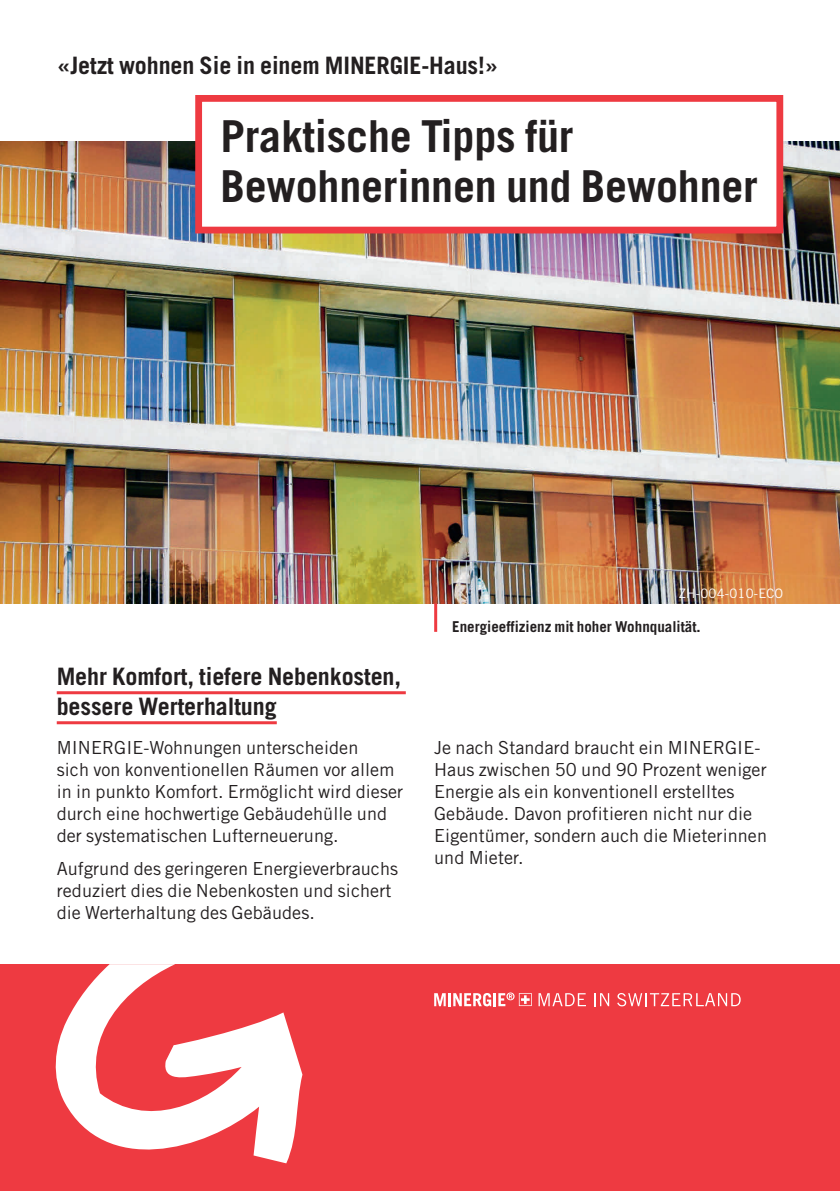
<style>
.page{position:relative;width:840px;height:1191px;background:#fff}
.page>*{position:absolute;margin:0;border:0;box-sizing:border-box;transform-origin:0 0}
.t1{font:700 44px/50px "Trade Gothic LT Std";letter-spacing:-.005em;color:#231f20}
.t2{font:700 24px/30px "Trade Gothic LT Std";letter-spacing:-.005em;color:#231f20}
.t3{font:18px/22px "Trade Gothic LT Std";letter-spacing:.005em;color:#231f20}
.t4{font:700 15px "Trade Gothic LT Std";color:#231f20}
.t5{font:13px "Trade Gothic LT Std";letter-spacing:.015em;color:#fff}
</style>
<div class="page">
<div style="left:0;top:964px;width:839px;height:227px;background:#ee3a41"></div>
<img style="left:0;top:142px;width:839px;height:461px">
<svg style="left:55px;top:964px;width:247px;height:200px"></svg>
<svg style="left:434px;top:992px;width:97px;height:14px"></svg>
<svg style="left:538px;top:993px;width:47px;height:13px"></svg>
<svg style="left:594px;top:993px;width:15px;height:13px"></svg>
<svg style="left:617px;top:993px;width:123px;height:13px"></svg>
<hr style="left:57px;top:691px;width:348px;height:3px;background:#ee3a41">
<hr style="left:57px;top:721px;width:219px;height:3px;background:#ee3a41">
<hr style="left:434px;top:603px;width:3px;height:29px;background:#ee3a41">
<div style="left:198px;top:98px;width:581px;height:132px;background:#fff"></div>
<div style="left:195px;top:95px;width:587px;height:138px;border:7px solid #ee3a41"></div>
<h2 class="t2" style="left:57px;top:50px;width:442px">«Jetzt wohnen Sie in einem MINERGIE-Haus!»</h2>
<h1 class="t1" style="left:220px;top:111px;width:538px">Praktische Tipps für<br>Bewohnerinnen und Bewohner</h1>
<p class="t5" style="left:678px;top:585px;width:106px">ZH-004-010-ECO</p>
<h2 class="t2" style="left:57px;top:661px;width:346px">Mehr Komfort, tiefere Nebenkosten, bessere Werterhaltung</h2>
<p class="t3" style="left:57px;top:736px;width:348px">MINERGIE-Wohnungen unterscheiden<br>sich von konventionellen Räumen vor allem in in punkto Komfort. Ermöglicht wird dieser durch eine hochwertige Gebäudehülle und der systematischen Lufterneuerung.</p>
<p class="t3" style="left:57px;top:857px;width:342px">Aufgrund des geringeren Energieverbrauchs reduziert dies die Nebenkosten und sichert die Werterhaltung des Gebäudes.</p>
<p class="t4" style="left:452px;top:617px;width:250px">Energieeffizienz mit hoher Wohnqualität.</p>
<p class="t3" style="left:434px;top:736px;width:334px">Je nach Standard braucht ein MINERGIE-Haus zwischen 50 und 90 Prozent weniger Energie als ein konventionell erstelltes Gebäude. Davon profitieren nicht nur die Eigentümer, sondern auch die Mieterinnen und Mieter.</p>
</div>
